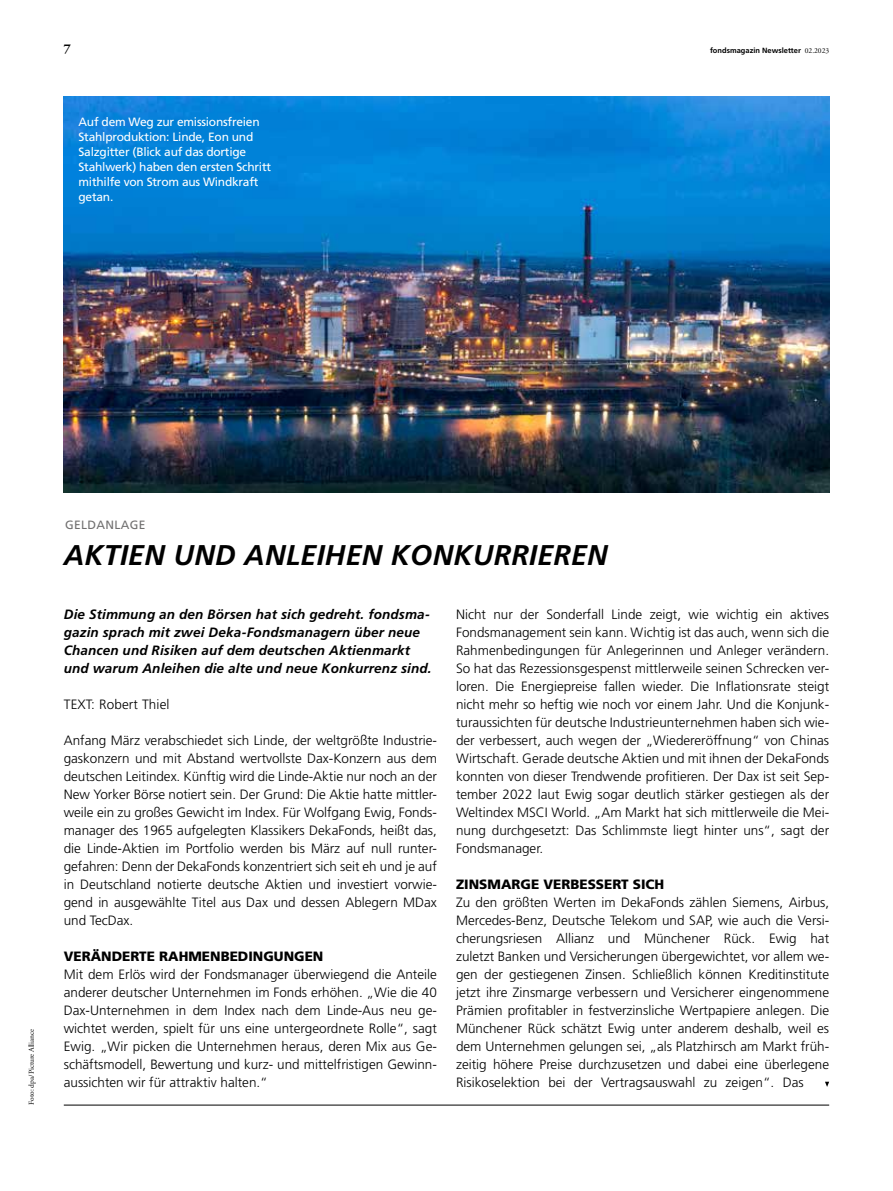
<style>
.page{position:relative;width:893px;height:1191px;background:#fff}
.page>*{position:absolute;margin:0;border:0;box-sizing:border-box;transform-origin:0 0}
.t1{font:italic 700 28.5px "Deka Frutiger Mac";letter-spacing:.01em;color:#000}
.t2{font:300 13.5px/18px "Deka Frutiger Mac";color:#000;text-align:justify}
.t3{font:italic 700 13.5px/18px "Deka Frutiger Mac";letter-spacing:.01em;color:#000}
.t4{font:900 13.5px "Deka Frutiger Mac";color:#000}
.t5{font:700 13.5px "Deka A Garamond Mac";color:#000}
.t6{font:12px/15px "Deka Frutiger Mac";letter-spacing:-.02em;color:#fff}
.t7{font:12px "Deka Frutiger Mac";letter-spacing:.03em;color:#706f6f}
.t8{font:700 7.5px "Deka Frutiger Mac";color:#000}
.t9{font:7.5px "Deka A Garamond Mac";color:#000}
.s1{font-family:"Deka A Garamond Mac";font-weight:400}
</style>
<div class="page">
<img style="left:64px;top:97px;width:765px;height:396px">
<svg style="left:825px;top:1081px;width:4px;height:6px"></svg>
<hr style="left:64px;top:1104px;width:765px;height:1px;background:#000">
<p class="t5" style="left:64px;top:41px;width:9px">7</p>
<p class="t8" style="left:710px;top:46px;width:121px">fondsmagazin Newsletter <span class="s1">02.2023</span></p>
<p class="t6" style="left:79px;top:114px;width:194px">Auf dem Weg zur emissionsfreien<br>Stahlproduktion: Linde, Eon und<br>Salzgitter (Blick auf das dortige<br>Stahlwerk) haben den ersten Schritt mithilfe von Strom aus Windkraft getan.</p>
<p class="t9" style="left:28px;top:1104px;width:77px;rotate:-90deg">Foto: dpa/Picture Alliance</p>
<p class="t7" style="left:65px;top:518px;width:82px">GELDANLAGE</p>
<h1 class="t1" style="left:64px;top:539px;width:546px">AKTIEN UND ANLEIHEN KONKURRIEREN</h1>
<p class="t3" style="left:64px;top:605px;width:369px">Die Stimmung an den Börsen hat sich gedreht. fondsma&shy;gazin sprach mit zwei Deka-Fondsmanagern über neue Chancen und Risiken auf dem deutschen Aktienmarkt und warum Anleihen die alte und neue Konkurrenz sind.</p>
<p class="t2" style="left:64px;top:695px;width:107px">TEXT: Robert Thiel</p>
<p class="t2" style="left:64px;top:731px;width:375px">Anfang März verabschiedet sich Linde, der weltgrößte Industrie&shy;gaskonzern und mit Abstand wertvollste Dax-Konzern aus dem deutschen Leitindex. Künftig wird die Linde-Aktie nur noch an der New Yorker Börse notiert sein. Der Grund: Die Aktie hatte mittler&shy;weile ein zu großes Gewicht im Index. Für Wolfgang Ewig, Fonds&shy;manager des 1965 aufgelegten Klassikers DekaFonds, heißt das, die Linde-Aktien im Portfolio werden bis März auf null runter&shy;gefahren: Denn der DekaFonds konzentriert sich seit eh und je auf in Deutschland notierte deutsche Aktien und investiert vorwie&shy;gend in ausgewählte Titel aus Dax und dessen Ablegern MDax und TecDax.</p>
<p class="t4" style="left:64px;top:949px;width:261px">VERÄNDERTE RAHMENBEDINGUNGEN</p>
<p class="t2" style="left:64px;top:965px;width:375px">Mit dem Erlös wird der Fondsmanager überwiegend die Anteile anderer deutscher Unternehmen im Fonds erhöhen. „Wie die 40<br>Dax-Unternehmen in dem Index nach dem Linde-Aus neu ge&shy;wichtet werden, spielt für uns eine untergeordnete Rolle“, sagt Ewig. „Wir picken die Unternehmen heraus, deren Mix aus Ge&shy;schäftsmodell, Bewertung und kurz- und mittelfristigen Gewinn&shy;aussichten wir für attraktiv halten.“</p>
<p class="t2" style="left:456px;top:605px;width:375px">Nicht nur der Sonderfall Linde zeigt, wie wichtig ein aktives Fondsmanagement sein kann. Wichtig ist das auch, wenn sich die Rahmenbedingungen für Anlegerinnen und Anleger verändern.<br>So hat das Rezessionsgespenst mittlerweile seinen Schrecken ver&shy;loren. Die Energiepreise fallen wieder. Die Inflationsrate steigt nicht mehr so heftig wie noch vor einem Jahr. Und die Konjunk&shy;turaussichten für deutsche Industrieunternehmen haben sich wie&shy;der verbessert, auch wegen der „Wiedereröffnung“ von Chinas Wirtschaft. Gerade deutsche Aktien und mit ihnen der DekaFonds konnten von dieser Trendwende profitieren. Der Dax ist seit Sep&shy;tember 2022 laut Ewig sogar deutlich stärker gestiegen als der Weltindex MSCI World. „Am Markt hat sich mittlerweile die Mei&shy;nung durchgesetzt: Das Schlimmste liegt hinter uns“, sagt der Fondsmanager.</p>
<p class="t4" style="left:456px;top:877px;width:210px">ZINSMARGE VERBESSERT SICH</p>
<p class="t2" style="left:456px;top:893px;width:375px">Zu den größten Werten im DekaFonds zählen Siemens, Airbus, Mercedes-Benz, Deutsche Telekom und SAP, wie auch die Versi&shy;cherungsriesen Allianz und Münchener Rück. Ewig hat zuletzt Banken und Versicherungen übergewichtet, vor allem we&shy;gen der gestiegenen Zinsen. Schließlich können Kreditinstitute jetzt ihre Zinsmarge verbessern und Versicherer eingenommene Prämien profitabler in festverzinsliche Wertpapiere anlegen. Die Münchener Rück schätzt Ewig unter anderem deshalb, weil es dem Unternehmen gelungen sei, „als Platzhirsch am Markt früh&shy;zeitig höhere Preise durchzusetzen und dabei eine überlegene Risikoselektion bei der Vertragsauswahl zu zeigen“. Das</p>
</div>
